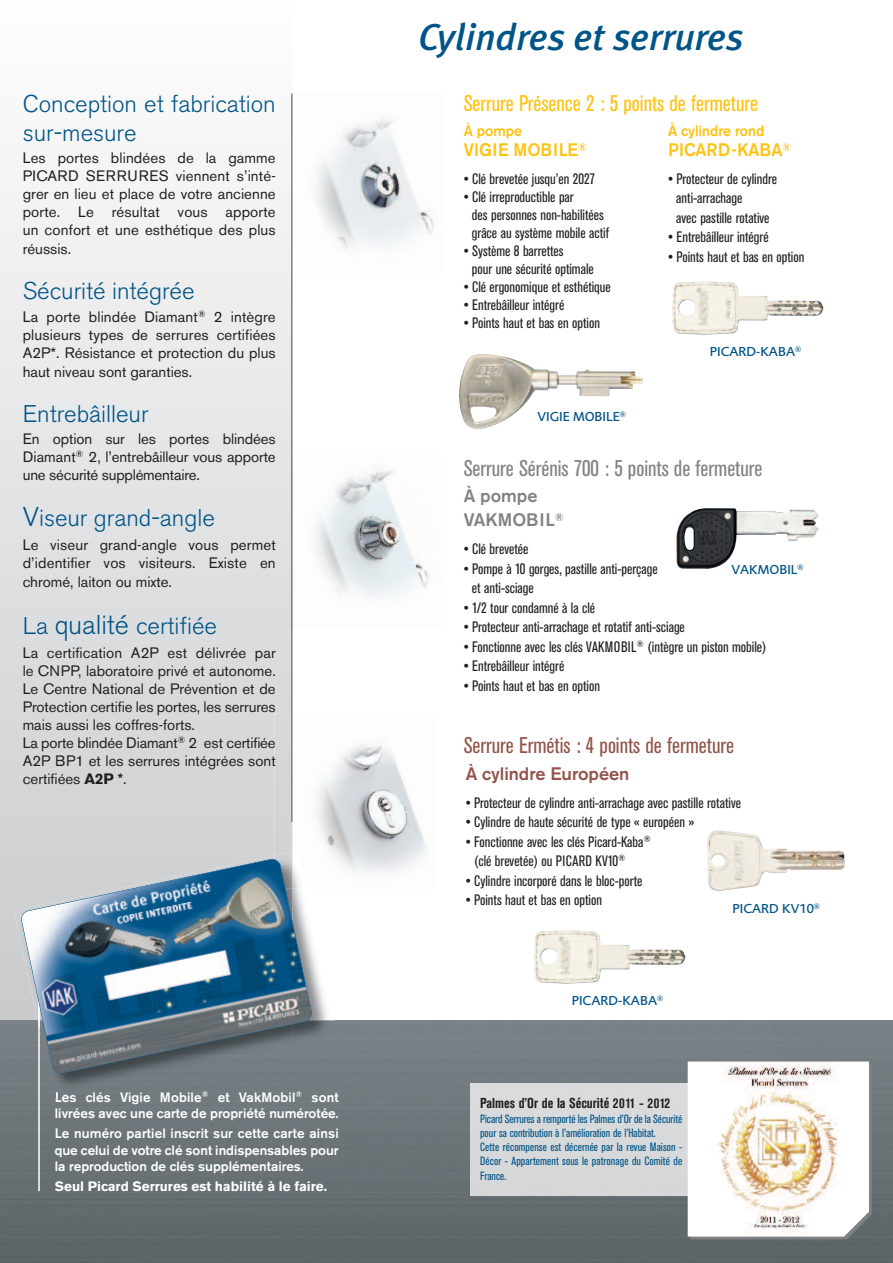
<style>
.page{position:relative;width:893px;height:1263px;background:#fff}
.page>*{position:absolute;margin:0;border:0;box-sizing:border-box;transform-origin:0 0}
.t1{font:italic 500 37.5px "Meta Plus";color:#005487}
.t2{font:300 24px/28.8px "Akzidenz Grotesk BE";color:#005487}
.t3{font:condensed 22.5px "Akzidenz Grotesk BE";color:#808285}
.t4{font:condensed 22.5px "Akzidenz Grotesk BE";color:#fec210}
.t5{font:condensed 22.5px "Akzidenz Grotesk BE";color:#92554b}
.t6{font:500 18px "Akzidenz Grotesk BE";color:#fec210;scale:.95 1}
.t7{font:500 18px "Akzidenz Grotesk BE";color:#92554b}
.t8{font:500 18px/24px "Akzidenz Grotesk BE";color:#808285}
.t9{font:condensed 15px/19.5px "Akzidenz Grotesk BE";color:#231f20}
.t10{font:15px/18px "Akzidenz Grotesk BE";color:#231f20;text-align:justify}
.t11{font:500 15px "Akzidenz Grotesk BE";color:#fec210;scale:.95 1}
.t12{font:700 condensed 14.25px "Akzidenz Grotesk BE";color:#231f20}
.t13{font:500 13.5px/16.2px "Akzidenz Grotesk BE";color:#fff}
.t14{font:500 13.5px "Foundry Sans";color:#005487}
.t15{font:700 13.5px "Akzidenz Grotesk BE";color:#fff}
.t16{font:condensed 11.85px/14.2px "Akzidenz Grotesk BE";color:#005487}
.s1{font-size:27px}
.s2{font-weight:700}
</style>
<div class="page">
<img style="left:292px;top:744px;width:135px;height:130px">
<img style="left:315px;top:468px;width:114px;height:130px">
<img style="left:314px;top:117px;width:120px;height:132px">
<div style="left:274px;top:713px;width:18px;height:139px;background:#d5d6d8"></div>
<div style="left:274px;top:94px;width:17px;height:179px;background:#f3f4f4"></div>
<img style="left:707px;top:830px;width:138px;height:61px">
<img style="left:459px;top:354px;width:184px;height:75px">
<img style="left:676px;top:508px;width:142px;height:61px">
<img style="left:672px;top:281px;width:151px;height:54px">
<img style="left:534px;top:930px;width:151px;height:54px">
<img style="left:0;top:1020px;width:893px;height:243px">
<div style="left:470px;top:1083px;width:218px;height:113px;background:#d8d9da"></div>
<svg style="left:690px;top:1064px;width:182px;height:175px"></svg>
<img style="left:688px;top:1061px;width:181px;height:175px">
<hr style="left:291px;top:94px;width:2px;height:728px;background:#808285">
<hr style="left:38px;top:973px;width:2px;height:218px;background:#fff">
<img style="left:313px;top:953px;width:14px;height:67px">
<img style="left:292px;top:850px;width:15px;height:8px">
<div style="left:14px;top:855px;width:260px;height:165px;background:#d0d1d3"></div>
<img style="left:274px;top:852px;width:18px;height:6px">
<img style="left:40px;top:1074px;width:252px;height:24px">
<img style="left:313px;top:1020px;width:26px;height:28px">
<img style="left:56px;top:1092px;width:19px;height:6px">
<img style="left:20px;top:858px;width:293px;height:216px">
<h2 class="t2" style="left:23px;top:91px;width:255px">Conception et fabrication sur-mesure</h2>
<p class="t10" style="left:23px;top:151px;width:255px">Les portes blindées de la gamme PICARD SERRURES viennent s’inté&shy;grer en lieu et place de votre ancienne porte. Le résultat vous apporte un confort et une esthétique des plus réussis.</p>
<h2 class="t2" style="left:23px;top:278px;width:173px">Sécurité intégrée</h2>
<p class="t10" style="left:23px;top:309px;width:255px">La porte blindée Diamant<sup>®</sup> 2 intègre plusieurs types de serrures certifiées A2P*. Résistance et protection du plus haut niveau sont garanties.</p>
<h2 class="t2" style="left:23px;top:401px;width:127px">Entrebâilleur</h2>
<p class="t10" style="left:23px;top:431px;width:255px">En option sur les portes blindées Diamant<sup>®</sup> 2, l’entrebâilleur vous apporte une sécurité supplémentaire.</p>
<h2 class="t2" style="left:23px;top:505px;width:194px"><span class="s1">V</span>iseur grand-angle</h2>
<p class="t10" style="left:23px;top:537px;width:255px;line-height:18.5px">Le viseur grand-angle vous permet d’identifier vos visiteurs. Existe en chromé, laiton ou mixte.</p>
<h2 class="t2" style="left:23px;top:613px;width:196px">La <span class="s1">qualité</span> certifiée</h2>
<p class="t10" style="left:23px;top:646px;width:255px;text-align:left">La certification A2P est délivrée par le CNPP, laboratoire privé et autonome.<br>Le Centre National de Prévention et de Protection certifie les portes, les serrures mais aussi les coffres-forts.<br>La porte blindée Diamant<sup>®</sup> 2 est certifiée A2P BP1 et les serrures intégrées sont certifiées <span class="s2">A2P *</span>.</p>
<p class="t13" style="left:55px;top:1090px;width:285px">Les clés Vigie Mobile<sup>®</sup> et VakMobil<sup>®</sup> sont livrées avec une carte de propriété numérotée.</p>
<p class="t13" style="left:55px;top:1126px;width:285px;text-align:justify">Le numéro partiel inscrit sur cette carte ainsi que celui de votre clé sont indispensables pour la reproduction de clés supplémentaires.</p>
<p class="t15" style="left:55px;top:1181px;width:274px">Seul Picard Serrures est habilité à le faire.</p>
<h1 class="t1" style="left:418px;top:16px;width:327px">Cylindres et serrures</h1>
<h3 class="t4" style="left:464px;top:95px;width:296px">Serrure Présence 2 : 5 points de fermeture</h3>
<p class="t11" style="left:464px;top:125px;width:63px">À pompe</p>
<p class="t6" style="left:464px;top:143px;width:131px">VIGIE MOBILE<sup>®</sup></p>
<p class="t9" style="left:464px;top:170px;width:133px">• Clé brevetée jusqu’en 2027</p>
<p class="t9" style="left:472px;top:189px;width:139px;line-height:18px;text-indent:-8px">• Clé irreproductible par<br>des personnes non-habilitées grâce au système mobile actif</p>
<p class="t9" style="left:472px;top:243px;width:123px;line-height:18px;text-indent:-8px">• Système 8 barrettes<br>pour une sécurité optimale</p>
<p class="t9" style="left:464px;top:278px;width:149px">• Clé ergonomique et esthétique</p>
<p class="t9" style="left:464px;top:296px;width:102px">• Entrebâilleur intégré</p>
<p class="t9" style="left:464px;top:314px;width:138px">• Points haut et bas en option</p>
<p class="t14" style="left:538px;top:412px;width:90px">VIGIE MOBILE<sup>®</sup></p>
<p class="t11" style="left:668px;top:125px;width:103px">À cylindre rond</p>
<p class="t6" style="left:668px;top:143px;width:131px">PICARD-KABA<sup>®</sup></p>
<p class="t9" style="left:676px;top:170px;width:102px;text-indent:-8px">• Protecteur de cylindre anti-arrachage<br>avec pastille rotative</p>
<p class="t9" style="left:668px;top:228px;width:102px">• Entrebâilleur intégré</p>
<p class="t9" style="left:668px;top:248px;width:138px">• Points haut et bas en option</p>
<p class="t14" style="left:710px;top:346px;width:93px">PICARD-KABA<sup>®</sup></p>
<h3 class="t3" style="left:464px;top:460px;width:300px">Serrure Sérénis 700 : 5 points de fermeture</h3>
<p class="t8" style="left:464px;top:485px;width:102px">À pompe<br>VAKMOBIL<sup>®</sup></p>
<p class="t9" style="left:464px;top:540px;width:66px">• Clé brevetée</p>
<p class="t9" style="left:472px;top:560px;width:187px;text-indent:-8px">• Pompe à 10 gorges, pastille anti-perçage et anti-sciage</p>
<p class="t9" style="left:464px;top:599px;width:133px">• 1/2 tour condamné à la clé</p>
<p class="t9" style="left:464px;top:618px;width:223px">• Protecteur anti-arrachage et rotatif anti-sciage</p>
<p class="t9" style="left:464px;top:638px;width:304px">• Fonctionne avec les clés VAKMOBIL<sup>®</sup> (intègre un piston mobile)</p>
<p class="t9" style="left:464px;top:657px;width:102px">• Entrebâilleur intégré</p>
<p class="t9" style="left:464px;top:677px;width:138px">• Points haut et bas en option</p>
<p class="t14" style="left:731px;top:565px;width:74px">VAKMOBIL<sup>®</sup></p>
<h3 class="t5" style="left:464px;top:737px;width:272px">Serrure Ermétis : 4 points de fermeture</h3>
<p class="t7" style="left:466px;top:767px;width:165px">À cylindre Européen</p>
<p class="t9" style="left:466px;top:794px;width:277px">• Protecteur de cylindre anti-arrachage avec pastille rotative</p>
<p class="t9" style="left:466px;top:813px;width:230px">• Cylindre de haute sécurité de type « européen »</p>
<p class="t9" style="left:474px;top:833px;width:179px;text-indent:-8px">• Fonctionne avec les clés Picard-Kaba<sup>® </sup>(clé brevetée) ou PICARD KV10<sup>®</sup></p>
<p class="t9" style="left:466px;top:872px;width:178px">• Cylindre incorporé dans le bloc-porte</p>
<p class="t9" style="left:466px;top:891px;width:138px">• Points haut et bas en option</p>
<p class="t14" style="left:732px;top:903px;width:89px">PICARD KV10<sup>®</sup></p>
<p class="t14" style="left:572px;top:995px;width:93px">PICARD-KABA<sup>®</sup></p>
<p class="t12" style="left:480px;top:1098px;width:191px">Palmes d’Or de la Sécurité 2011 - 2012</p>
<p class="t16" style="left:480px;top:1112px;width:204px">Picard Serrures a remporté les Palmes d’Or de la Sécurité pour sa contribution à l’amélioration de l’Habitat.<br>Cette récompense est décernée par la revue Maison - Décor - Appartement sous le patronage du Comité de France.</p>
</div>
